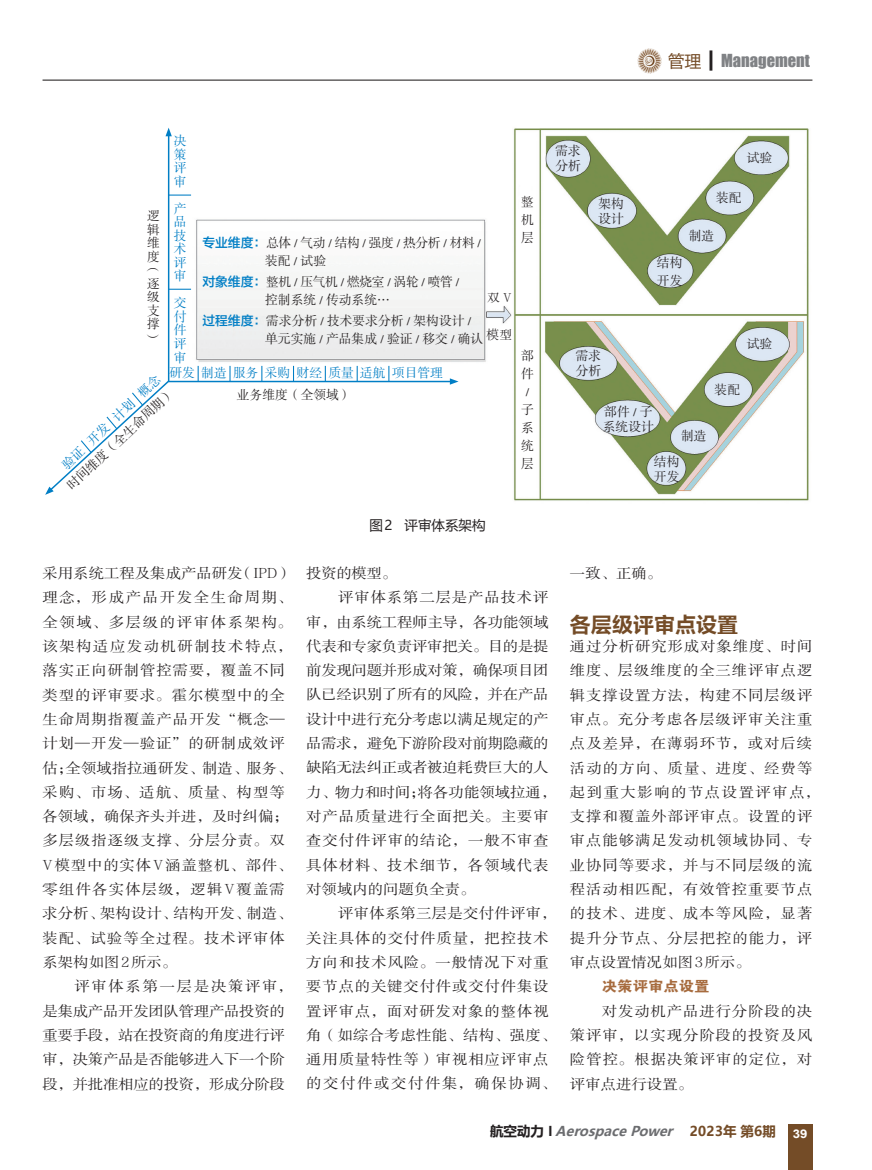
<style>
.page{position:relative;width:872px;height:1170px;background:#fff}
.page>*{position:absolute;margin:0;border:0;box-sizing:border-box;transform-origin:0 0}
.t1{font:21px "FZLTCHJW GB1 0";color:#744c27}
.t2{font:16.5px "Impact";color:#808285}
.t3{font:14.25px/24.3px "FZSSJW GB1 0";letter-spacing:.055em;color:#231f20;scale:1.08 1}
.t4{font:14.25px/24.3px "FZSSJW GB1 0";letter-spacing:-.015em;color:#231f20;scale:1.08 1}
.t5{font:14.25px "FZSSJW GB1 0";color:#231f20;scale:1.08 1}
.t6{font:14.25px "FZSSJW GB1 0";letter-spacing:.025em;color:#231f20;scale:1.08 1}
.t7{font:14.25px "FZSSJW GB1 0";letter-spacing:.105em;color:#231f20;scale:1.08 1}
.t8{font:14.25px "FZSSJW GB1 0";letter-spacing:.015em;color:#231f20;scale:1.08 1}
.t9{font:14.25px "FZDHTJW GB1 0";color:#a76c3f;scale:1.08 1}
.t10{font:italic 700 13.5px "Microsoft Ya Hei";color:#6c6d70}
.t11{font:13.5px "Microsoft Ya Hei";color:#231f20}
.t12{font:12.75px/18px "FZSSJW GB1 0";color:#231f20}
.t13{font:12.75px/18px "FZSSJW GB1 0";letter-spacing:-.03em;color:#231f20}
.t14{font:12.75px/13.5px "FZSSJW GB1 0";color:#007ec5;text-align:justify}
.s1{font-family:"Microsoft Ya Hei";color:#744c27}
.s2{font-family:"FZLTZHJW GB1 0";color:#007ec5}
.s3{font-style:normal;color:#231f20}
.s4{font-style:normal;color:#744c27}
</style>
<div class="page">
<div style="left:787px;top:1124px;width:25px;height:45px;background:#744c27"></div>
<img style="left:637px;top:49px;width:24px;height:24px">
<hr style="left:43px;top:80px;width:769px;height:1px;background:#231f20">
<img style="left:165px;top:127px;width:644px;height:374px">
<svg style="left:53px;top:380px;width:401px;height:112px"></svg>
<svg style="left:45px;top:486px;width:9px;height:9px"></svg>
<svg style="left:450px;top:378px;width:8px;height:6px"></svg>
<hr style="left:168px;top:134px;width:1px;height:247px;background:#007ec5">
<svg style="left:165px;top:128px;width:7px;height:8px"></svg>
<hr style="left:169px;top:194px;width:22px;height:2px;background:#007ec5">
<svg style="left:169px;top:289px;width:22px;height:1px"></svg>
<svg style="left:198px;top:366px;width:1px;height:15px"></svg>
<svg style="left:131px;top:391px;width:13px;height:15px"></svg>
<svg style="left:105px;top:415px;width:13px;height:15px"></svg>
<svg style="left:80px;top:439px;width:13px;height:15px"></svg>
<svg style="left:261px;top:366px;width:1px;height:15px"></svg>
<svg style="left:325px;top:366px;width:1px;height:15px"></svg>
<svg style="left:229px;top:366px;width:1px;height:15px"></svg>
<svg style="left:293px;top:366px;width:1px;height:15px"></svg>
<svg style="left:357px;top:366px;width:1px;height:15px"></svg>
<svg style="left:388px;top:366px;width:1px;height:15px"></svg>
<p class="t2" style="left:668px;top:50px;width:143px"><span class="s1">管理</span> Management</p>
<p class="t14" style="left:174px;top:134px;width:14px">决策评审</p>
<p class="t14" style="left:174px;top:202px;width:14px">产品技术评审</p>
<p class="t14" style="left:174px;top:297px;width:14px">交付件评审</p>
<p class="t12" style="left:147px;top:209px;width:14px;line-height:13.5px;text-align:justify">逻辑维度</p>
<p class="t12" style="left:147px;top:277px;width:14px;line-height:13.5px;text-align:justify">逐级支撑</p>
<p class="t13" style="left:265px;top:234px;width:217px;text-indent:-63px"><span class="s2">专业维度：</span>总体 / 气动 / 结构 / 强度 / 热分析 / 材料 /装配 / 试验</p>
<p class="t13" style="left:202px;top:273px;width:258px;text-align:center"><span class="s2">对象维度：</span>整机 / 压气机 / 燃烧室 / 涡轮 / 喷管 /控制系统 / 传动系统…</p>
<p class="t12" style="left:265px;top:312px;width:219px;text-indent:-63px"><span class="s2">过程维度：</span>需求分析 / 技术要求分析 / 架构设计 /单元实施 / 产品集成 / 验证 / 移交 / 确认</p>
<p class="t14" style="left:169px;top:366px;width:275px">研发 制造 服务 采购 财经 质量 适航 项目管理</p>
<p class="t12" style="left:162px;top:262px;width:14px;rotate:90deg">（</p>
<p class="t12" style="left:487px;top:289px;width:26px">双V</p>
<p class="t12" style="left:486px;top:326px;width:27px">模型</p>
<p class="t12" style="left:162px;top:331px;width:14px;rotate:90deg">）</p>
<p class="t14" style="left:59px;top:462px;width:132px;rotate:-43deg">验证 开发 计划 概念</p>
<p class="t12" style="left:237px;top:386px;width:116px">业务维度（全领域）</p>
<p class="t12" style="left:63px;top:480px;width:142px;rotate:-43deg">时间维度（全生命周期）</p>
<p class="t12" style="left:521px;top:192px;width:14px;text-align:justify">整机层</p>
<p class="t12" style="left:521px;top:347px;width:14px;text-align:center">部件/子系统层</p>
<p class="t11" style="left:369px;top:515px;width:118px">图2 评审体系架构</p>
<p class="t12" style="left:555px;top:143px;width:27px;line-height:15px">需求分析</p>
<p class="t12" style="left:598px;top:197px;width:27px;line-height:15px">架构设计</p>
<p class="t12" style="left:576px;top:348px;width:27px;line-height:15px">需求分析</p>
<p class="t12" style="left:746px;top:149px;width:27px">试验</p>
<p class="t12" style="left:716px;top:189px;width:27px">装配</p>
<p class="t12" style="left:688px;top:227px;width:27px">制造</p>
<p class="t12" style="left:657px;top:254px;width:27px">结构开发</p>
<p class="t12" style="left:746px;top:334px;width:27px">试验</p>
<p class="t12" style="left:714px;top:380px;width:27px">装配</p>
<p class="t12" style="left:603px;top:404px;width:52px;line-height:15px">部件/子系统设计</p>
<p class="t12" style="left:681px;top:427px;width:27px">制造</p>
<p class="t12" style="left:654px;top:454px;width:27px;line-height:15px">结构开发</p>
<p class="t3" style="left:43px;top:561px;width:233px">采用系统工程及集成产品研发（IPD）理念，形成产品开发全生命周期、全领域、多层级的评审体系架构。该架构适应发动机研制技术特点，落实正向研制管控需要，覆盖不同类型的评审要求。霍尔模型中的全生命周期指覆盖产品开发“概念—计划—开发—验证”的研制成效评估；全领域指拉通研发、制造、服务、采购、市场、适航、质量、构型等各领域，确保齐头并进，及时纠偏；多层级指逐级支撑、分层分责。双<br>V模型中的实体V涵盖整机、部件、零组件各实体层级，逻辑V覆盖需求分析、架构设计、结构开发、制造、装配、试验等全过程。技术评审体系架构如图 2 所示。</p>
<p class="t4" style="left:43px;top:974px;width:233px;text-indent:32px">评审体系第一层是决策评审，是集成产品开发团队管理产品投资的重要手段，站在投资商的角度进行评审，决策产品是否能够进入下一个阶段，并批准相应的投资，形成分阶段</p>
<p class="t3" style="left:306px;top:561px;width:86px">投资的模型。</p>
<p class="t3" style="left:338px;top:585px;width:196px">评审体系第二层是产品技术评</p>
<p class="t4" style="left:306px;top:610px;width:226px">审，由系统工程师主导，各功能领域</p>
<p class="t4" style="left:306px;top:634px;width:226px">代表和专家负责评审把关。目的是提</p>
<p class="t4" style="left:306px;top:658px;width:226px">前发现问题并形成对策，确保项目团</p>
<p class="t4" style="left:306px;top:682px;width:226px">队已经识别了所有的风险，并在产品</p>
<p class="t4" style="left:306px;top:707px;width:226px">设计中进行充分考虑以满足规定的产</p>
<p class="t4" style="left:306px;top:731px;width:226px">品需求，避免下游阶段对前期隐藏的</p>
<p class="t4" style="left:306px;top:755px;width:226px">缺陷无法纠正或者被迫耗费巨大的人</p>
<p class="t5" style="left:306px;top:784px;width:233px">力、物力和时间；将各功能领域拉通，</p>
<p class="t3" style="left:306px;top:804px;width:226px">对产品质量进行全面把关。主要审</p>
<p class="t3" style="left:306px;top:828px;width:226px">查交付件评审的结论，一般不审查</p>
<p class="t3" style="left:306px;top:853px;width:226px">具体材料、技术细节，各领域代表</p>
<p class="t5" style="left:306px;top:881px;width:158px">对领域内的问题负全责。</p>
<p class="t8" style="left:338px;top:905px;width:204px">评审体系第三层是交付件评审，</p>
<p class="t3" style="left:306px;top:925px;width:226px">关注具体的交付件质量，把控技术</p>
<p class="t3" style="left:306px;top:950px;width:226px">方向和技术风险。一般情况下对重</p>
<p class="t3" style="left:306px;top:974px;width:226px">要节点的关键交付件或交付件集设</p>
<p class="t3" style="left:306px;top:998px;width:226px">置评审点，面对研发对象的整体视</p>
<p class="t6" style="left:306px;top:1027px;width:233px">角（如综合考虑性能、结构、强度、</p>
<p class="t3" style="left:306px;top:1047px;width:226px">通用质量特性等）审视相应评审点</p>
<p class="t7" style="left:306px;top:1076px;width:233px">的交付件或交付件集，确保协调、</p>
<p class="t3" style="left:570px;top:561px;width:87px">一致、正确。</p>
<h1 class="t1" style="left:570px;top:613px;width:169px">各层级评审点设置</h1>
<p class="t3" style="left:570px;top:634px;width:233px">通过分析研究形成对象维度、时间维度、层级维度的全三维评审点逻辑支撑设置方法，构建不同层级评审点。充分考虑各层级评审关注重点及差异，在薄弱环节，或对后续活动的方向、质量、进度、经费等起到重大影响的节点设置评审点，支撑和覆盖外部评审点。设置的评审点能够满足发动机领域协同、专业协同等要求，并与不同层级的流程活动相匹配，有效管控重要节点的技术、进度、成本等风险，显著提升分节点、分层把控的能力，评审点设置情况如图 3 所示。</p>
<p class="t9" style="left:602px;top:978px;width:101px">决策评审点设置</p>
<p class="t3" style="left:570px;top:998px;width:226px;text-align:justify;text-indent:32px">对发动机产品进行分阶段的决策评审，以实现分阶段的投资及风险管控。根据决策评审的定位，对评审点进行设置。</p>
<p class="t10" style="left:490px;top:1121px;width:319px"><span class="s3">航空动力 I</span> AerospacePower <span class="s4">2 0 2 3 年 第 6 期</span> <sub>3</sub> <sub>9</sub></p>
</div>
